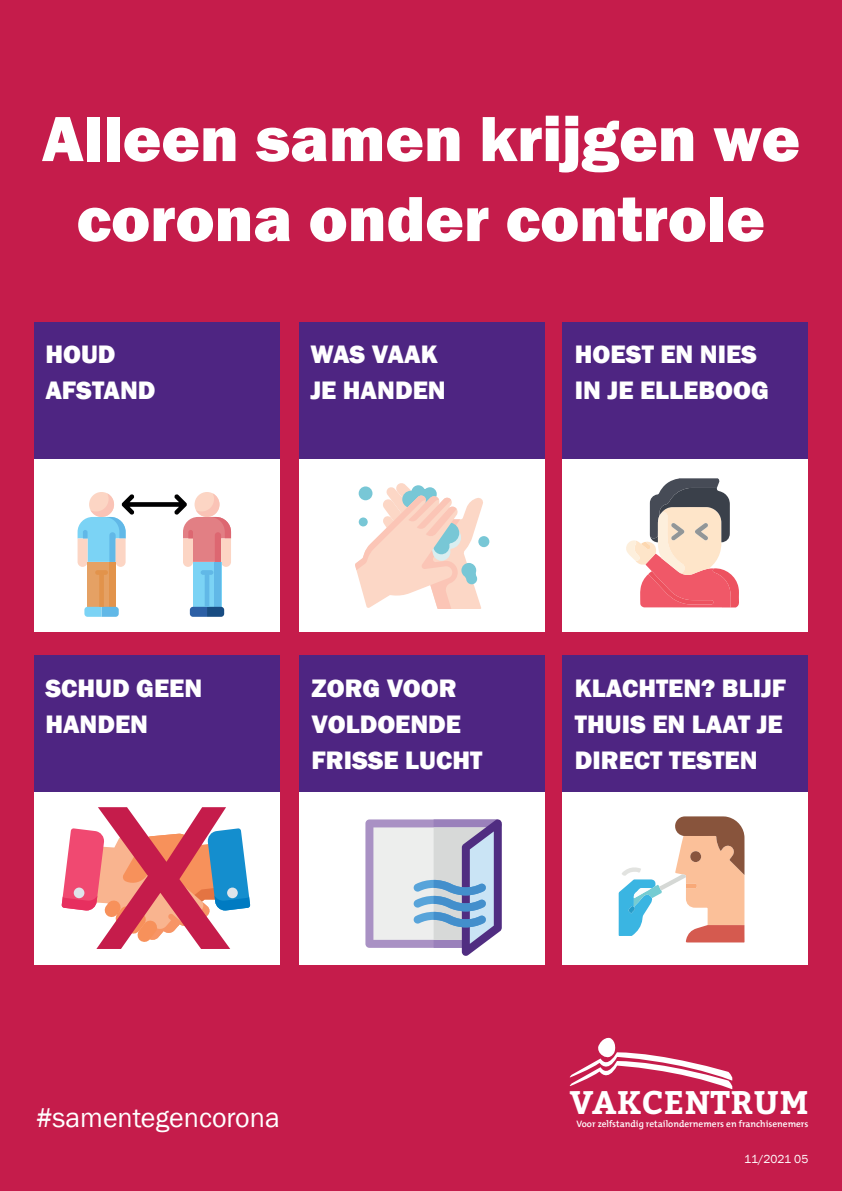
<style>
.page{position:relative;width:842px;height:1191px;background:#c51c4b}
.page>*{position:absolute;margin:0;border:0;box-sizing:border-box;transform-origin:0 0}
.t1{font:800 66px/80px "Franklin Gothic";color:#fff;text-align:center}
.t2{font:700 32.6px "Bitter";letter-spacing:.02em;color:#fff}
.t3{font:28px "Franklin Gothic";color:#fff}
.t4{font:800 26px/36px "Franklin Gothic";color:#fff}
.t5{font:12px "Franklin Gothic";color:#fff}
.t6{font:600 9.4px "The Mix";color:#fff}
</style>
<div class="page">
<div style="left:34px;top:322px;width:246px;height:137px;background:#4e2582"></div>
<div style="left:34px;top:655px;width:246px;height:137px;background:#4e2582"></div>
<div style="left:299px;top:322px;width:246px;height:137px;background:#4e2582"></div>
<div style="left:562px;top:322px;width:246px;height:137px;background:#4e2582"></div>
<div style="left:562px;top:655px;width:246px;height:137px;background:#4e2582"></div>
<div style="left:299px;top:655px;width:246px;height:137px;background:#4e2582"></div>
<div style="left:34px;top:459px;width:246px;height:172px;background:#fff"></div>
<div style="left:34px;top:792px;width:246px;height:172px;background:#fff"></div>
<div style="left:562px;top:792px;width:246px;height:172px;background:#fff"></div>
<div style="left:299px;top:792px;width:246px;height:172px;background:#fff"></div>
<div style="left:299px;top:459px;width:246px;height:172px;background:#fff"></div>
<div style="left:562px;top:459px;width:246px;height:172px;background:#fff"></div>
<svg style="left:88px;top:567px;width:21px;height:40px"></svg>
<div style="left:109px;top:562px;width:7px;height:45px;background:#e2934b"></div>
<svg style="left:84px;top:607px;width:35px;height:10px"></svg>
<div style="left:195px;top:492px;width:24px;height:25px;background:#fcd5c4;border-radius:50%"></div>
<svg style="left:193px;top:567px;width:22px;height:40px"></svg>
<div style="left:215px;top:562px;width:6px;height:45px;background:#61b8e7"></div>
<svg style="left:190px;top:607px;width:34px;height:10px"></svg>
<div style="left:95px;top:570px;width:13px;height:5px;background:#e2934b;border-radius:2px"></div>
<div style="left:201px;top:570px;width:12px;height:5px;background:#61b8e7;border-radius:2px"></div>
<svg style="left:78px;top:493px;width:153px;height:74px"></svg>
<div style="left:478px;top:536px;width:11px;height:11px;background:#78c7d6;border-radius:50%"></div>
<svg style="left:355px;top:483px;width:129px;height:126px"></svg>
<svg style="left:62px;top:807px;width:188px;height:142px"></svg>
<svg style="left:569px;top:1037px;width:164px;height:52px"></svg>
<svg style="left:619px;top:816px;width:125px;height:126px"></svg>
<svg style="left:626px;top:478px;width:113px;height:130px"></svg>
<svg style="left:365px;top:819px;width:137px;height:136px;background:#bbbfd6"></svg>
<h1 class="t1" style="left:42px;top:99px;width:760px">Alleen samen krijgen we corona onder controle</h1>
<p class="t4" style="left:45px;top:336px;width:112px">HOUD<br>AFSTAND</p>
<p class="t4" style="left:310px;top:336px;width:137px">WAS VAAK<br>JE HANDEN</p>
<p class="t4" style="left:575px;top:336px;width:195px">HOEST EN NIES<br>IN JE ELLEBOOG</p>
<p class="t4" style="left:45px;top:670px;width:158px">SCHUD GEEN<br>HANDEN</p>
<p class="t4" style="left:312px;top:670px;width:172px">ZORG VOOR<br>VOLDOENDE<br>FRISSE LUCHT</p>
<p class="t4" style="left:575px;top:670px;width:213px">KLACHTEN? BLIJF<br>THUIS EN LAAT JE<br>DIRECT TESTEN</p>
<p class="t3" style="left:36px;top:1100px;width:245px">#samentegencorona</p>
<p class="t2" style="left:570px;top:1081px;width:240px">VAKCENTRUM</p>
<p class="t6" style="left:576px;top:1116px;width:233px">Voor zelfstandig retailondernemers en franchisenemers</p>
<p class="t5" style="left:744px;top:1152px;width:66px">11/2021 05</p>
</div>
